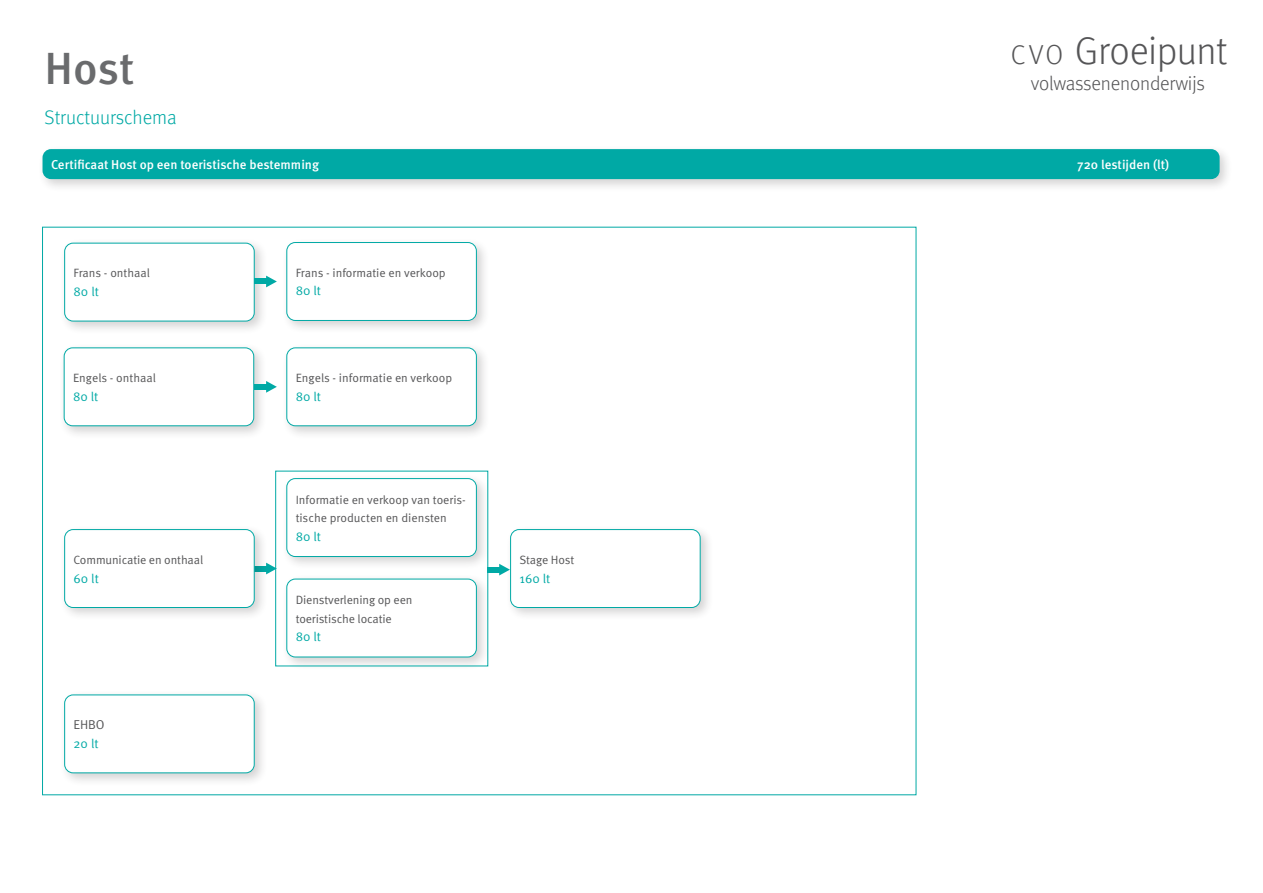
<style>
.page{position:relative;width:1263px;height:893px;background:#fff}
.page>*{position:absolute;margin:0;border:0;box-sizing:border-box;transform-origin:0 0}
.t1{font:500 45px "Meta Pro";color:#6a6b6d}
.t2{font:300 39.15px "Meta Pro";letter-spacing:-.015em;color:#555557}
.t3{font:300 19.65px "Meta Pro";letter-spacing:-.01em;color:#555557}
.t4{font:300 19.5px "Meta Pro";color:#00a9a5}
.t5{font:500 12.9px "Meta Pro";color:#fff}
.t6{font:12.9px "Meta Pro Norm";color:#00a9a5}
.t7{font:12.9px "Meta Pro Norm";color:#555557}
.t8{font:12px/18.6px "Meta Pro Norm";letter-spacing:-.005em;color:#555557}
.s1{font-size:27.45px}
</style>
<div class="page">
<div style="left:38px;top:144px;width:1195px;height:48px;background:#231f20;opacity:.2"></div>
<div style="left:43px;top:149px;width:1176px;height:30px;background:#00a9a5;border-radius:9px"></div>
<div style="left:60px;top:238px;width:208px;height:97px;background:#231f20;opacity:.2"></div>
<div style="left:65px;top:243px;width:189px;height:78px;background:#fff;border-radius:9px"></div>
<div style="left:64px;top:243px;width:191px;height:78px;border:1px solid #00a9a5;border-radius:9px"></div>
<div style="left:59px;top:343px;width:208px;height:96px;background:#231f20;opacity:.2"></div>
<div style="left:64px;top:348px;width:190px;height:78px;background:#fff;border-radius:9px"></div>
<div style="left:64px;top:347px;width:190px;height:79px;border:1px solid #00a9a5;border-radius:9px"></div>
<div style="left:282px;top:237px;width:208px;height:97px;background:#231f20;opacity:.2"></div>
<div style="left:287px;top:243px;width:189px;height:77px;background:#fff;border-radius:9px"></div>
<div style="left:286px;top:242px;width:191px;height:79px;border:1px solid #00a9a5;border-radius:9px"></div>
<div style="left:282px;top:343px;width:208px;height:96px;background:#231f20;opacity:.2"></div>
<div style="left:287px;top:348px;width:189px;height:78px;background:#fff;border-radius:9px"></div>
<div style="left:286px;top:347px;width:191px;height:79px;border:1px solid #00a9a5;border-radius:9px"></div>
<div style="left:505px;top:524px;width:209px;height:97px;background:#231f20;opacity:.2"></div>
<div style="left:511px;top:530px;width:189px;height:77px;background:#fff;border-radius:9px"></div>
<div style="left:510px;top:529px;width:190px;height:79px;border:1px solid #00a9a5;border-radius:9px"></div>
<div style="left:282px;top:473px;width:208px;height:97px;background:#231f20;opacity:.2"></div>
<div style="left:287px;top:479px;width:189px;height:77px;background:#fff;border-radius:9px"></div>
<div style="left:286px;top:478px;width:191px;height:79px;border:1px solid #00a9a5;border-radius:9px"></div>
<svg style="left:268px;top:563px;width:7px;height:11px"></svg>
<svg style="left:499px;top:564px;width:11px;height:11px"></svg>
<div style="left:488px;top:567px;width:12px;height:5px;background:#00a9a5"></div>
<svg style="left:266px;top:276px;width:11px;height:11px"></svg>
<div style="left:255px;top:279px;width:12px;height:5px;background:#00a9a5"></div>
<svg style="left:266px;top:381px;width:11px;height:12px"></svg>
<div style="left:255px;top:384px;width:12px;height:5px;background:#00a9a5"></div>
<div style="left:60px;top:524px;width:208px;height:97px;background:#231f20;opacity:.2"></div>
<div style="left:65px;top:530px;width:189px;height:77px;background:#fff;border-radius:9px"></div>
<div style="left:64px;top:529px;width:191px;height:79px;border:1px solid #00a9a5;border-radius:9px"></div>
<div style="left:60px;top:690px;width:208px;height:96px;background:#231f20;opacity:.2"></div>
<div style="left:65px;top:695px;width:189px;height:78px;background:#fff;border-radius:9px"></div>
<div style="left:64px;top:694px;width:191px;height:79px;border:1px solid #00a9a5;border-radius:9px"></div>
<div style="left:282px;top:574px;width:208px;height:97px;background:#231f20;opacity:.2"></div>
<div style="left:287px;top:579px;width:189px;height:78px;background:#fff;border-radius:9px"></div>
<div style="left:286px;top:579px;width:191px;height:78px;border:1px solid #00a9a5;border-radius:9px"></div>
<p class="t1" style="left:45px;top:34px;width:91px">Host</p>
<p class="t4" style="left:45px;top:103px;width:134px">Structuurschema</p>
<p class="t2" style="left:1011px;top:22px;width:218px"><span class="s1">C VO</span> Groeipunt</p>
<p class="t3" style="left:1031px;top:69px;width:176px">volwassenenonderwijs</p>
<p class="t5" style="left:51px;top:154px;width:270px">Certificaat Host op een toeristische bestemming</p>
<p class="t5" style="left:1077px;top:154px;width:93px">720 lestijden (lt)</p>
<p class="t8" style="left:74px;top:263px;width:78px">Frans - onthaal</p>
<p class="t6" style="left:74px;top:282px;width:27px">80 lt</p>
<p class="t8" style="left:296px;top:263px;width:152px">Frans - informatie en verkoop</p>
<p class="t6" style="left:296px;top:281px;width:27px">80 lt</p>
<p class="t8" style="left:73px;top:368px;width:84px">Engels - onthaal</p>
<p class="t6" style="left:73px;top:387px;width:27px">80 lt</p>
<p class="t8" style="left:296px;top:368px;width:158px">Engels - informatie en verkoop</p>
<p class="t6" style="left:296px;top:387px;width:27px">80 lt</p>
<p class="t8" style="left:296px;top:489px;width:172px">Informatie en verkoop van toeris&shy;tische producten en diensten</p>
<p class="t6" style="left:296px;top:526px;width:27px">80 lt</p>
<p class="t8" style="left:74px;top:550px;width:131px">Communicatie en onthaal</p>
<p class="t6" style="left:74px;top:568px;width:27px">60 lt</p>
<p class="t8" style="left:519px;top:550px;width:56px">Stage Host</p>
<p class="t6" style="left:519px;top:568px;width:32px">160 lt</p>
<p class="t8" style="left:296px;top:590px;width:118px">Dienstverlening op een</p>
<p class="t8" style="left:296px;top:608px;width:98px">toeristische locatie</p>
<p class="t6" style="left:296px;top:627px;width:27px">80 lt</p>
<p class="t7" style="left:74px;top:715px;width:33px">EHBO</p>
<p class="t6" style="left:74px;top:734px;width:27px">20 lt</p>
</div>
